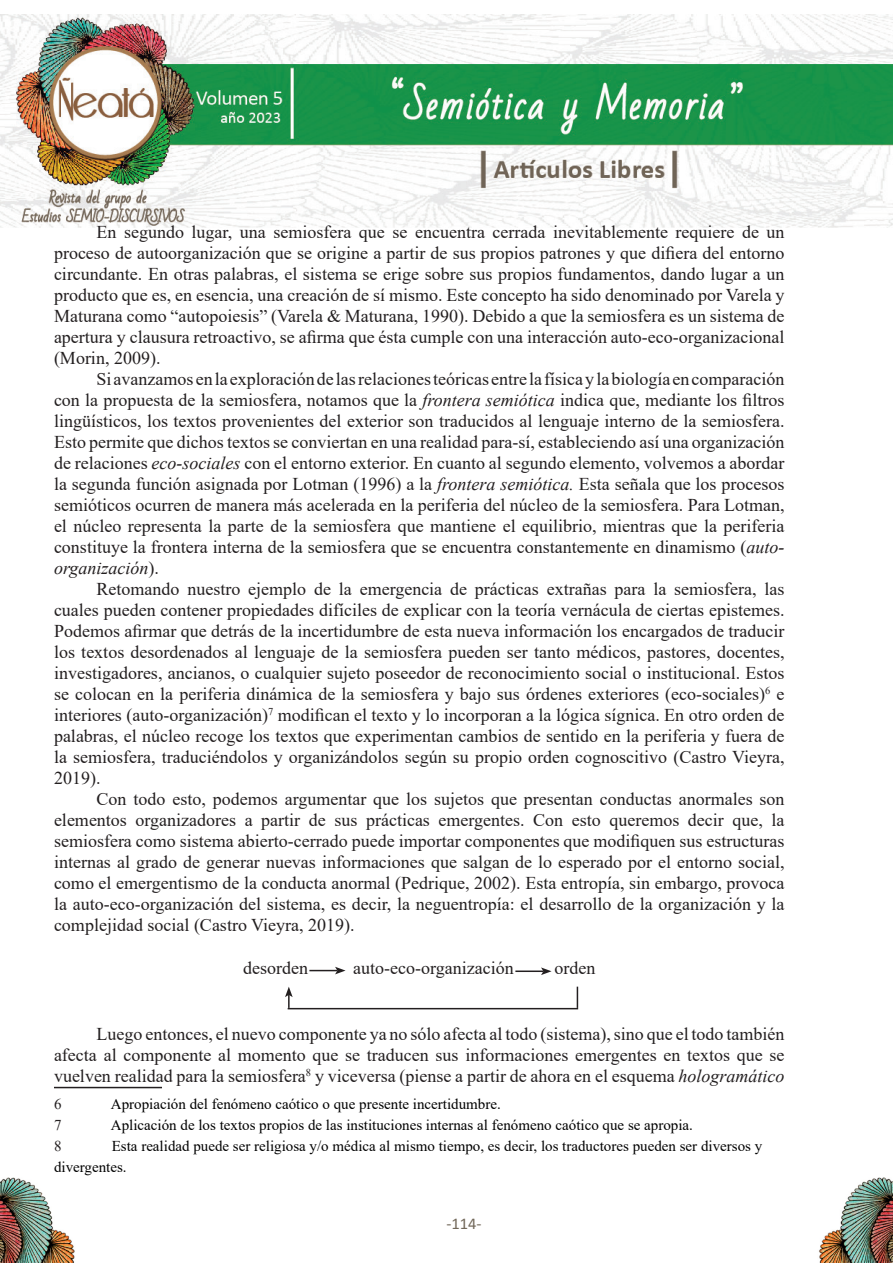
<style>
.page{position:relative;width:893px;height:1263px;background:#fff}
.page>*{position:absolute;margin:0;border:0;box-sizing:border-box;transform-origin:0 0}
.parrafo_general{font:18px/21px "Times New Roman";color:#231f20;text-align:justify}
.t1{font:16.5px "Calibri";color:#72685a}
.t2{font:15px/21px "Times New Roman";color:#000}
.t3{font:15px "Times New Roman";color:#231f20}
.s1{font-style:italic}
</style>
<div class="page">
<img style="left:819px;top:1178px;width:74px;height:85px">
<img style="left:0;top:1178px;width:75px;height:85px">
<img style="left:0;top:15px;width:893px;height:212px">
<hr style="left:54px;top:1087px;width:108px;height:1px;background:#231f20">
<hr style="left:515px;top:970px;width:28px;height:2px;background:#231f20">
<svg style="left:541px;top:967px;width:11px;height:8px"></svg>
<svg style="left:577px;top:987px;width:1px;height:21px"></svg>
<hr style="left:288px;top:1008px;width:290px;height:1px;background:#231f20">
<svg style="left:309px;top:967px;width:37px;height:7px"></svg>
<svg style="left:285px;top:987px;width:8px;height:21px"></svg>
<p class="parrafo_general" style="left:54px;top:221px;width:732px;text-indent:43px">En segundo lugar, una semiosfera que se encuentra cerrada inevitablemente requiere de un proceso de autoorganización que se origine a partir de sus propios patrones y que difiera del entorno circundante. En otras palabras, el sistema se erige sobre sus propios fundamentos, dando lugar a un producto que es, en esencia, una creación de sí mismo. Este concepto ha sido denominado por Varela y Maturana como “autopoiesis” (Varela &amp; Maturana, 1990). Debido a que la semiosfera es un sistema de apertura y clausura retroactivo, se afirma que ésta cumple con una interacción auto-eco-organizacional (Morin, 2009).</p>
<p class="parrafo_general" style="left:54px;top:368px;width:732px;text-indent:43px">Si avanzamos en la exploración de las relaciones teóricas entre la física y la biología en comparación con la propuesta de la semiosfera, notamos que la <span class="s1">frontera semiótica</span> indica que, mediante los filtros lingüísticos, los textos provenientes del exterior son traducidos al lenguaje interno de la semiosfera.<br>Esto permite que dichos textos se conviertan en una realidad para-sí, estableciendo así una organización de relaciones <span class="s1">eco-sociales</span> con el entorno exterior. En cuanto al segundo elemento, volvemos a abordar la segunda función asignada por Lotman (1996) a la <span class="s1">frontera semiótica.</span> Esta señala que los procesos semióticos ocurren de manera más acelerada en la periferia del núcleo de la semiosfera. Para Lotman, el núcleo representa la parte de la semiosfera que mantiene el equilibrio, mientras que la periferia constituye la frontera interna de la semiosfera que se encuentra constantemente en dinamismo (<span class="s1">auto&shy;organización</span>).</p>
<p class="parrafo_general" style="left:54px;top:578px;width:732px;text-indent:43px">Retomando nuestro ejemplo de la emergencia de prácticas extrañas para la semiosfera, las cuales pueden contener propiedades difíciles de explicar con la teoría vernácula de ciertas epistemes.<br>Podemos afirmar que detrás de la incertidumbre de esta nueva información los encargados de traducir los textos desordenados al lenguaje de la semiosfera pueden ser tanto médicos, pastores, docentes, investigadores, ancianos, o cualquier sujeto poseedor de reconocimiento social o institucional. Estos se colocan en la periferia dinámica de la semiosfera y bajo sus órdenes exteriores (eco-sociales)<sup>6</sup> e interiores (auto-organización)<sup>7</sup> modifican el texto y lo incorporan a la lógica sígnica. En otro orden de palabras, el núcleo recoge los textos que experimentan cambios de sentido en la periferia y fuera de la semiosfera, traduciéndolos y organizándolos según su propio orden cognoscitivo (Castro Vieyra, 2019).</p>
<p class="parrafo_general" style="left:54px;top:788px;width:732px;text-indent:43px">Con todo esto, podemos argumentar que los sujetos que presentan conductas anormales son elementos organizadores a partir de sus prácticas emergentes. Con esto queremos decir que, la semiosfera como sistema abierto-cerrado puede importar componentes que modifiquen sus estructuras internas al grado de generar nuevas informaciones que salgan de lo esperado por el entorno social, como el emergentismo de la conducta anormal (Pedrique, 2002). Esta entropía, sin embargo, provoca la auto-eco-organización del sistema, es decir, la neguentropía: el desarrollo de la organización y la complejidad social (Castro Vieyra, 2019).</p>
<p class="parrafo_general" style="left:243px;top:957px;width:66px">desorden</p>
<p class="parrafo_general" style="left:353px;top:957px;width:162px">auto-eco-organización</p>
<p class="parrafo_general" style="left:554px;top:957px;width:42px">orden</p>
<p class="parrafo_general" style="left:54px;top:1023px;width:732px;text-indent:43px">Luego entonces, el nuevo componente ya no sólo afecta al todo (sistema), sino que el todo también afecta al componente al momento que se traducen sus informaciones emergentes en textos que se vuelven realidad para la semiosfera<sup>8</sup> y viceversa (piense a partir de ahora en el esquema <span class="s1">hologramático</span></p>
<p class="t3" style="left:54px;top:1093px;width:9px">6</p>
<p class="t2" style="left:111px;top:1092px;width:391px">Apropiación del fenómeno caótico o que presente incertidumbre.</p>
<p class="t3" style="left:54px;top:1114px;width:9px">7</p>
<p class="t2" style="left:111px;top:1113px;width:583px">Aplicación de los textos propios de las instituciones internas al fenómeno caótico que se apropia.</p>
<p class="t3" style="left:54px;top:1135px;width:9px">8</p>
<p class="t2" style="left:54px;top:1134px;width:710px;text-indent:58px">Esta realidad puede ser religiosa y/o médica al mismo tiempo, es decir, los traductores pueden ser diversos y divergentes.</p>
<p class="t1" style="left:446px;top:1212px;width:37px">-114-</p>
</div>
